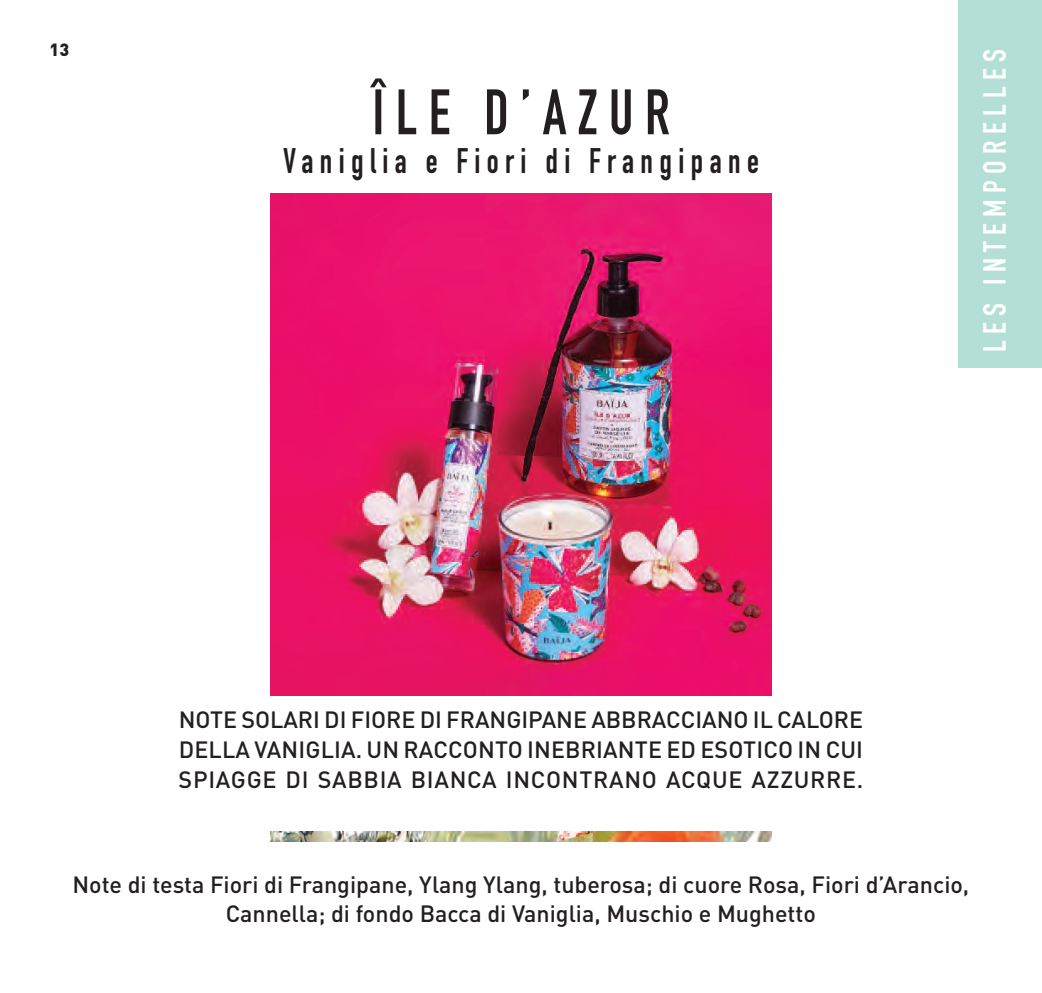
<style>
.page{position:relative;width:1042px;height:993px;background:#fff}
.page>*{position:absolute;margin:0;border:0;box-sizing:border-box;transform-origin:0 0}
.t1{font:63px "DIN Engschrift";letter-spacing:.2em;color:#231f20;scale:.92 1}
.t2{font:35px "DIN Engschrift";letter-spacing:.2em;color:#231f20;scale:.92 1}
.t3{font:31.5px "DIN Engschrift";letter-spacing:.2em;color:#fff}
.t4{font:500 23.28px/29.8px "DIN Pro";letter-spacing:.02em;color:#231f20;text-align:justify}
.t5{font:500 23.28px/29.8px "DIN Pro";color:#231f20;text-align:center}
.t6{font:900 17.5px "DIN Pro";color:#231f20}
</style>
<div class="page">
<img style="left:270px;top:193px;width:501px;height:501px">
<img style="left:270px;top:831px;width:501px;height:10px">
<div style="left:958px;top:0;width:84px;height:367px;background:#b3dfd6"></div>
<p class="t6" style="left:50px;top:44px;width:21px">13</p>
<h1 class="t1" style="left:372px;top:89px;width:325px">ÎLE D’AZUR</h1>
<h2 class="t2" style="left:283px;top:148px;width:519px">Vaniglia e Fiori di Frangipane</h2>
<h3 class="t3" style="left:983px;top:352px;width:304px;rotate:-90deg">LES INTEMPORELLES</h3>
<p class="t4" style="left:179px;top:707px;width:686px">NOTE SOLARI DI FIORE DI FRANGIPANE ABBRACCIANO IL CALORE DELLA VANIGLIA. UN RACCONTO INEBRIANTE ED ESOTICO IN CUI SPIAGGE DI SABBIA BIANCA INCONTRANO ACQUE AZZURRE.</p>
<p class="t5" style="left:72px;top:871px;width:898px">NOTE DI TESTA FIORI DI FRANGIPANE, YLANG YLANG, TUBEROSA; DI CUORE ROSA, FIORI D’ARANCIO,<br>CANNELLA; DI FONDO BACCA DI VANIGLIA, MUSCHIO E MUGHETTO</p>
</div>
